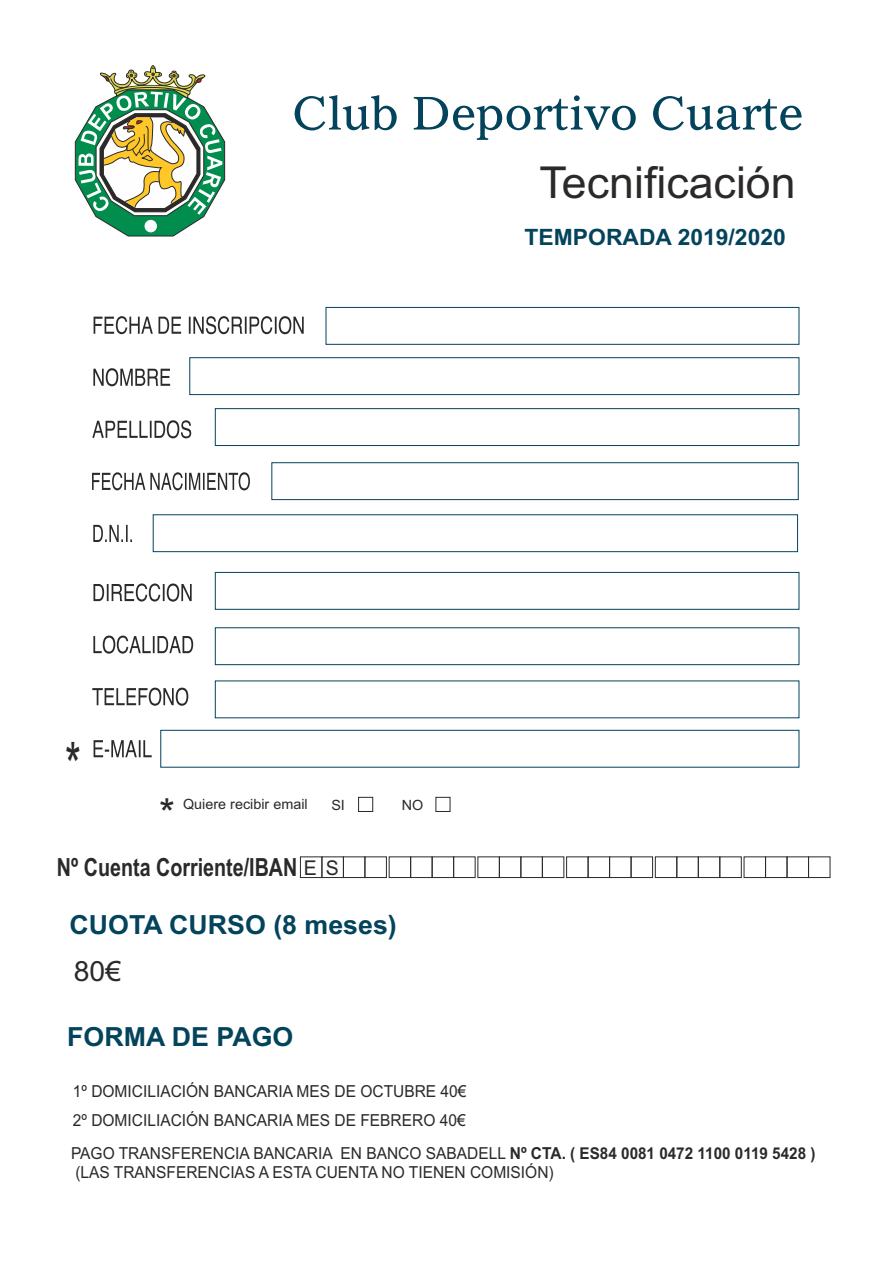
<style>
.page{position:relative;width:893px;height:1263px;background:#fff}
.page>*{position:absolute;margin:0;border:0;box-sizing:border-box;transform-origin:0 0}
.t1{font:63.3px "Arial";color:#2b2a29;scale:.65 1}
.t2{font:43.95px "Arial";color:#2b2a29}
.t3{font:40.8px "Arial";color:#2b2a29}
.t4{font:27.9px "Arial";color:#2b2a29}
.t5{font:700 26.4px "Arial";color:#03435c}
.t6{font:700 25.05px "Arial";color:#2b2a29;scale:.79 1}
.t7{font:700 22.5px "Arial";color:#03435c}
.t8{font:16.5px/28.5px "Arial";color:#2b2a29;scale:.94 1}
.t9{font:14.1px "Arial";color:#2b2a29}
.s1{font-weight:400;font-size:20.4px}
.s2{font-weight:700}
.s3{font-weight:700;font-size:16.2px}
</style>
<div class="page">
<svg style="left:295px;top:95px;width:507px;height:45px"></svg>
<svg style="left:75px;top:66px;width:150px;height:171px"></svg>
<svg style="left:92px;top:472px;width:158px;height:18px"></svg>
<div style="left:326px;top:307px;width:473px;height:38px;border:1px solid #03435c"></div>
<div style="left:189px;top:357px;width:610px;height:38px;border:1px solid #03435c"></div>
<div style="left:215px;top:408px;width:584px;height:38px;border:1px solid #03435c"></div>
<div style="left:215px;top:572px;width:584px;height:38px;border:1px solid #03435c"></div>
<div style="left:215px;top:627px;width:584px;height:38px;border:1px solid #03435c"></div>
<div style="left:160px;top:730px;width:639px;height:37px;border:1px solid #03435c"></div>
<div style="left:271px;top:462px;width:528px;height:38px;border:1px solid #03435c"></div>
<svg style="left:94px;top:316px;width:210px;height:18px"></svg>
<svg style="left:93px;top:368px;width:77px;height:18px"></svg>
<svg style="left:92px;top:420px;width:99px;height:18px"></svg>
<svg style="left:93px;top:525px;width:39px;height:17px"></svg>
<svg style="left:93px;top:583px;width:99px;height:19px"></svg>
<svg style="left:93px;top:636px;width:100px;height:18px"></svg>
<svg style="left:92px;top:688px;width:96px;height:18px"></svg>
<svg style="left:94px;top:740px;width:58px;height:17px"></svg>
<div style="left:153px;top:514px;width:645px;height:38px;border:1px solid #03435c"></div>
<div style="left:145px;top:220px;width:11px;height:12px;background:#fefefe;border-radius:50%"></div>
<div style="left:145px;top:220px;width:12px;height:12px;border:1px solid #fefefe;border-radius:50%"></div>
<div style="left:358px;top:797px;width:15px;height:15px;border:1px solid #2b2a29"></div>
<div style="left:436px;top:797px;width:14px;height:15px;border:1px solid #2b2a29"></div>
<div style="left:300px;top:856px;width:22px;height:22px;border:1px solid #2b2a29"></div>
<div style="left:321px;top:856px;width:23px;height:22px;border:1px solid #2b2a29"></div>
<div style="left:343px;top:856px;width:22px;height:22px;border:1px solid #2b2a29"></div>
<div style="left:364px;top:856px;width:23px;height:22px;border:1px solid #2b2a29"></div>
<div style="left:389px;top:856px;width:22px;height:22px;border:1px solid #2b2a29"></div>
<div style="left:410px;top:856px;width:23px;height:22px;border:1px solid #2b2a29"></div>
<div style="left:432px;top:856px;width:22px;height:22px;border:1px solid #2b2a29"></div>
<div style="left:453px;top:856px;width:23px;height:22px;border:1px solid #2b2a29"></div>
<div style="left:477px;top:856px;width:23px;height:22px;border:1px solid #2b2a29"></div>
<div style="left:499px;top:856px;width:22px;height:22px;border:1px solid #2b2a29"></div>
<div style="left:520px;top:856px;width:23px;height:22px;border:1px solid #2b2a29"></div>
<div style="left:542px;top:856px;width:22px;height:22px;border:1px solid #2b2a29"></div>
<div style="left:566px;top:856px;width:22px;height:22px;border:1px solid #2b2a29"></div>
<div style="left:588px;top:856px;width:22px;height:22px;border:1px solid #2b2a29"></div>
<div style="left:609px;top:856px;width:22px;height:22px;border:1px solid #2b2a29"></div>
<div style="left:631px;top:856px;width:22px;height:22px;border:1px solid #2b2a29"></div>
<div style="left:655px;top:856px;width:22px;height:22px;border:1px solid #2b2a29"></div>
<div style="left:676px;top:856px;width:23px;height:22px;border:1px solid #2b2a29"></div>
<div style="left:698px;top:856px;width:22px;height:22px;border:1px solid #2b2a29"></div>
<div style="left:719px;top:856px;width:23px;height:22px;border:1px solid #2b2a29"></div>
<div style="left:744px;top:856px;width:22px;height:22px;border:1px solid #2b2a29"></div>
<div style="left:765px;top:856px;width:22px;height:22px;border:1px solid #2b2a29"></div>
<div style="left:787px;top:856px;width:22px;height:22px;border:1px solid #2b2a29"></div>
<div style="left:808px;top:856px;width:22px;height:22px;border:1px solid #2b2a29"></div>
<h2 class="t2" style="left:539px;top:166px;width:258px">Tecnificación</h2>
<h3 class="t7" style="left:525px;top:229px;width:263px">TEMPORADA 2019/2020</h3>
<h1 class="t1" style="left:65px;top:742px;width:26px">*</h1>
<h3 class="t3" style="left:159px;top:798px;width:17px">*</h3>
<p class="t9" style="left:183px;top:798px;width:126px">Quiere recibir email</p>
<p class="t9" style="left:331px;top:800px;width:15px">SI</p>
<p class="t9" style="left:402px;top:800px;width:23px">NO</p>
<h3 class="t6" style="left:57px;top:858px;width:358px">Nº Cuenta Corriente/IBAN <span class="s1">E S</span></h3>
<h3 class="t5" style="left:70px;top:915px;width:329px">CUOTA CURSO (8 meses)</h3>
<h3 class="t4" style="left:74px;top:961px;width:49px">80€</h3>
<h3 class="t5" style="left:67px;top:1027px;width:228px">FORMA DE PAGO</h3>
<p class="t8" style="left:73px;top:1078px;width:420px">1º DOMICILIACIÓN BANCARIA MES DE OCTUBRE 40€<br>2º DOMICILIACIÓN BANCARIA MES DE FEBRERO 40€</p>
<p class="t8" style="left:71px;top:1146px;width:793px;line-height:18.5px">PAGO TRANSFERENCIA BANCARIA EN BANCO SABADELL <span class="s2">Nº CTA.</span> <span class="s3">( ES84 0081 0472 1100 0119 5428 ) </span>(LAS TRANSFERENCIAS A ESTA CUENTA NO TIENEN COMISIÓN)</p>
</div>
